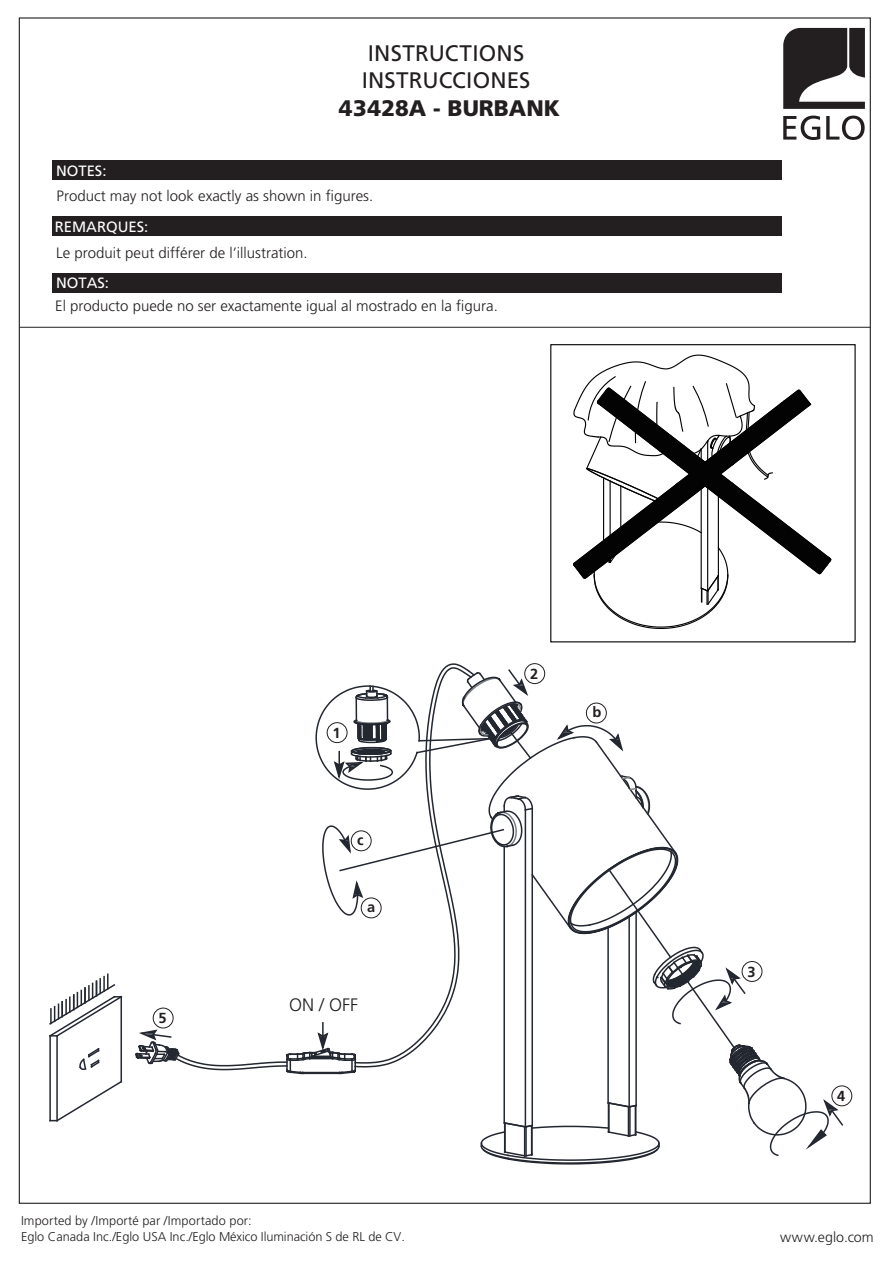
<style>
.page{position:relative;width:893px;height:1263px;background:#fff}
.page>*{position:absolute;margin:0;border:0;box-sizing:border-box;transform-origin:0 0}
.t1{font:22.5px/27px "Frutiger LT Std";letter-spacing:.01em;color:#231f20}
.t2{font:900 22.5px "Frutiger LT Std";color:#231f20}
.t3{font:300 18px "Frutiger";color:#231f20}
.t4{font:300 15px "Frutiger LT Std";color:#231f20}
.t5{font:14.85px "Frutiger LT Std";color:#fff}
.t6{font:700 14.55px "Frutiger LT Std";color:#231f20}
.t7{font:300 14.25px "Frutiger LT Std";letter-spacing:.005em;color:#231f20}
.t8{font:300 12.75px/15.3px "Frutiger LT Std";color:#231f20}
</style>
<div class="page">
<svg style="left:783px;top:28px;width:82px;height:81px"></svg>
<svg style="left:783px;top:116px;width:37px;height:24px"></svg>
<svg style="left:826px;top:116px;width:39px;height:24px"></svg>
<div style="left:53px;top:160px;width:729px;height:20px;background:#231f20"></div>
<div style="left:52px;top:216px;width:730px;height:20px;background:#231f20"></div>
<div style="left:53px;top:273px;width:729px;height:20px;background:#231f20"></div>
<hr style="left:20px;top:327px;width:850px;height:1px;background:#231f20">
<div style="left:524px;top:663px;width:21px;height:21px;border:1px solid #231f20;border-radius:50%"></div>
<hr style="left:49px;top:1036px;width:2px;height:84px;background:#232730">
<hr style="left:121px;top:997px;width:1px;height:85px;background:#232730">
<hr style="left:56px;top:1036px;width:2px;height:84px;background:#232730">
<svg style="left:79px;top:1048px;width:21px;height:22px"></svg>
<svg style="left:49px;top:974px;width:74px;height:64px"></svg>
<svg style="left:50px;top:1079px;width:73px;height:43px"></svg>
<svg style="left:135px;top:668px;width:709px;height:497px"></svg>
<div style="left:327px;top:723px;width:20px;height:20px;background:#fff;border-radius:50%"></div>
<div style="left:327px;top:722px;width:21px;height:21px;border:1px solid #231f20;border-radius:50%"></div>
<div style="left:742px;top:961px;width:20px;height:20px;background:#fff;border-radius:50%"></div>
<div style="left:742px;top:961px;width:20px;height:21px;border:1px solid #231f20;border-radius:50%"></div>
<div style="left:832px;top:1086px;width:20px;height:20px;background:#fff;border-radius:50%"></div>
<div style="left:831px;top:1085px;width:21px;height:21px;border:1px solid #231f20;border-radius:50%"></div>
<div style="left:153px;top:1008px;width:20px;height:20px;background:#fff;border-radius:50%"></div>
<div style="left:153px;top:1007px;width:21px;height:21px;border:1px solid #231f20;border-radius:50%"></div>
<div style="left:351px;top:831px;width:20px;height:20px;background:#fff;border-radius:50%"></div>
<div style="left:351px;top:830px;width:21px;height:21px;border:1px solid #231f20;border-radius:50%"></div>
<div style="left:586px;top:703px;width:20px;height:20px;background:#fff;border-radius:50%"></div>
<div style="left:586px;top:703px;width:21px;height:20px;border:1px solid #231f20;border-radius:50%"></div>
<div style="left:550px;top:344px;width:306px;height:298px;border:1px solid #030303"></div>
<svg style="left:573px;top:354px;width:298px;height:276px"></svg>
<p class="t5" style="left:56px;top:162px;width:52px">NOTES:</p>
<h1 class="t1" style="left:362px;top:39px;width:170px">INSTRUCTIONS<br>INSTRUCCIONES</h1>
<h1 class="t2" style="left:339px;top:95px;width:223px">43428A - BURBANK</h1>
<p class="t4" style="left:57px;top:187px;width:318px">Product may not look exactly as shown in figures.</p>
<p class="t5" style="left:55px;top:218px;width:95px">REMARQUES:</p>
<p class="t4" style="left:56px;top:244px;width:253px">Le produit peut différer de l’illustration.</p>
<p class="t4" style="left:55px;top:297px;width:444px">El producto puede no ser exactamente igual al mostrado en la figura.</p>
<p class="t5" style="left:56px;top:274px;width:55px">NOTAS:</p>
<p class="t6" style="left:159px;top:1009px;width:10px">5</p>
<p class="t6" style="left:333px;top:724px;width:10px">1</p>
<p class="t6" style="left:357px;top:831px;width:8px">c</p>
<p class="t6" style="left:367px;top:898px;width:10px">a</p>
<p class="t3" style="left:289px;top:995px;width:70px">ON / OFF</p>
<p class="t8" style="left:21px;top:1213px;width:385px">Imported by /Importé par /Importado por:<br>Eglo Canada Inc./Eglo USA Inc./Eglo México Iluminación S de RL de CV.</p>
<p class="t6" style="left:530px;top:665px;width:10px">2</p>
<p class="t6" style="left:592px;top:703px;width:10px">b</p>
<p class="t6" style="left:747px;top:963px;width:10px">3</p>
<p class="t6" style="left:837px;top:1087px;width:10px">4</p>
<p class="t7" style="left:780px;top:1229px;width:95px">www.eglo.com</p>
</div>
